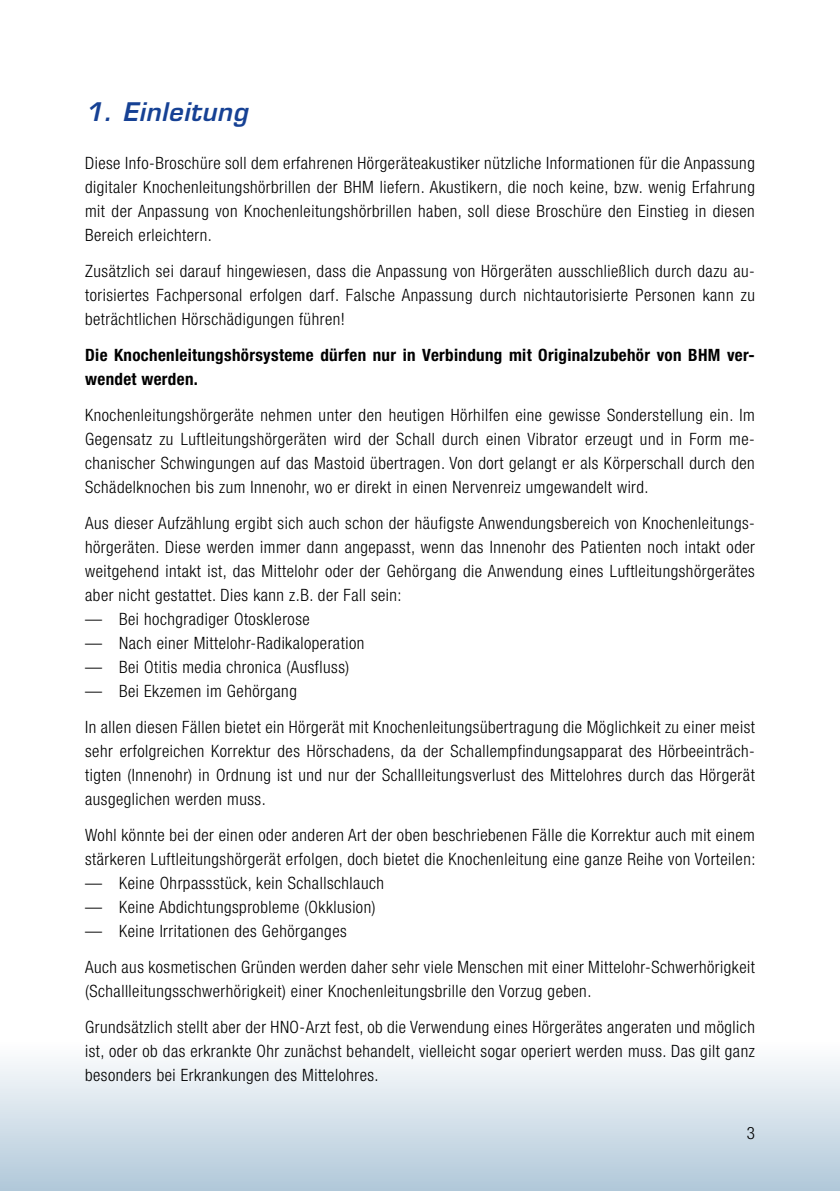
<style>
.page{position:relative;width:840px;height:1191px;background:#fff}
.page>*{position:absolute;margin:0;border:0;box-sizing:border-box;transform-origin:0 0}
.t1{font:italic 600 25px "Eurostile LT Std";letter-spacing:.03em;color:#164194}
.t2{font:300 condensed 17px/24px "Helvetica Neue LT Pro";letter-spacing:.03em;color:#000;text-align:justify}
.t3{font:700 condensed 17px/24px "Helvetica Neue LT Pro";letter-spacing:.02em;color:#000}
</style>
<div class="page">
<div style="left:0;top:1005px;width:839px;height:186px;background:linear-gradient(to bottom,#fff,#b3cada)"></div>
<h1 class="t1" style="left:85px;top:96px;width:164px">1. Einleitung</h1>
<p class="t2" style="left:85px;top:151px;width:671px">Diese Info-Broschüre soll dem erfahrenen Hörgeräteakustiker nützliche Informationen für die Anpassung digitaler Knochenleitungshörbrillen der BHM liefern. Akustikern, die noch keine, bzw. wenig Erfahrung mit der Anpassung von Knochenleitungshörbrillen haben, soll diese Broschüre den Einstieg in diesen Bereich erleichtern.</p>
<p class="t2" style="left:85px;top:259px;width:671px">Zusätzlich sei darauf hingewiesen, dass die Anpassung von Hörgeräten ausschließlich durch dazu au&shy;torisiertes Fachpersonal erfolgen darf. Falsche Anpassung durch nichtautorisierte Personen kann zu beträchtlichen Hörschädigungen führen!</p>
<p class="t3" style="left:85px;top:343px;width:670px">Die Knochenleitungshörsysteme dürfen nur in Verbindung mit Originalzubehör von BHM ver&shy;wendet werden.</p>
<p class="t2" style="left:85px;top:403px;width:670px">Knochenleitungshörgeräte nehmen unter den heutigen Hörhilfen eine gewisse Sonderstellung ein. Im Gegensatz zu Luftleitungshörgeräten wird der Schall durch einen Vibrator erzeugt und in Form me&shy;chanischer Schwingungen auf das Mastoid übertragen. Von dort gelangt er als Körperschall durch den Schädelknochen bis zum Innenohr, wo er direkt in einen Nervenreiz umgewandelt wird.</p>
<p class="t2" style="left:85px;top:511px;width:671px">Aus dieser Aufzählung ergibt sich auch schon der häufigste Anwendungsbereich von Knochenleitungs&shy;hörgeräten. Diese werden immer dann angepasst, wenn das Innenohr des Patienten noch intakt oder weitgehend intakt ist, das Mittelohr oder der Gehörgang die Anwendung eines Luftleitungshörgerätes aber nicht gestattet. Dies kann z.B. der Fall sein:</p>
<p class="t2" style="left:85px;top:607px;width:226px">— Bei hochgradiger Otosklerose</p>
<p class="t2" style="left:85px;top:631px;width:280px">— Nach einer Mittelohr-Radikaloperation</p>
<p class="t2" style="left:85px;top:655px;width:265px">— Bei Otitis media chronica (Ausfluss)</p>
<p class="t2" style="left:85px;top:673px;width:671px;line-height:36px">— Bei Ekzemen im Gehörgang<br>In allen diesen Fällen bietet ein Hörgerät mit Knochenleitungsübertragung die Möglichkeit zu einer meist</p>
<p class="t2" style="left:85px;top:739px;width:671px">sehr erfolgreichen Korrektur des Hörschadens, da der Schallempfindungsapparat des Hörbeeinträch&shy;tigten (Innenohr) in Ordnung ist und nur der Schallleitungsverlust des Mittelohres durch das Hörgerät ausgeglichen werden muss.</p>
<p class="t2" style="left:85px;top:823px;width:671px">Wohl könnte bei der einen oder anderen Art der oben beschriebenen Fälle die Korrektur auch mit einem stärkeren Luftleitungshörgerät erfolgen, doch bietet die Knochenleitung eine ganze Reihe von Vorteilen:</p>
<p class="t2" style="left:85px;top:871px;width:300px">— Keine Ohrpassstück, kein Schallschlauch</p>
<p class="t2" style="left:85px;top:895px;width:292px">— Keine Abdichtungsprobleme (Okklusion)</p>
<p class="t2" style="left:85px;top:913px;width:670px;line-height:36px">— Keine Irritationen des Gehörganges<br>Auch aus kosmetischen Gründen werden daher sehr viele Menschen mit einer Mittelohr-Schwerhörigkeit</p>
<p class="t2" style="left:85px;top:973px;width:671px;line-height:36px">(Schallleitungsschwerhörigkeit) einer Knochenleitungsbrille den Vorzug geben.<br>Grundsätzlich stellt aber der HNO-Arzt fest, ob die Verwendung eines Hörgerätes angeraten und möglich</p>
<p class="t2" style="left:85px;top:1039px;width:670px">ist, oder ob das erkrankte Ohr zunächst behandelt, vielleicht sogar operiert werden muss. Das gilt ganz besonders bei Erkrankungen des Mittelohres.</p>
<p class="t2" style="left:746px;top:1121px;width:10px">3</p>
</div>
